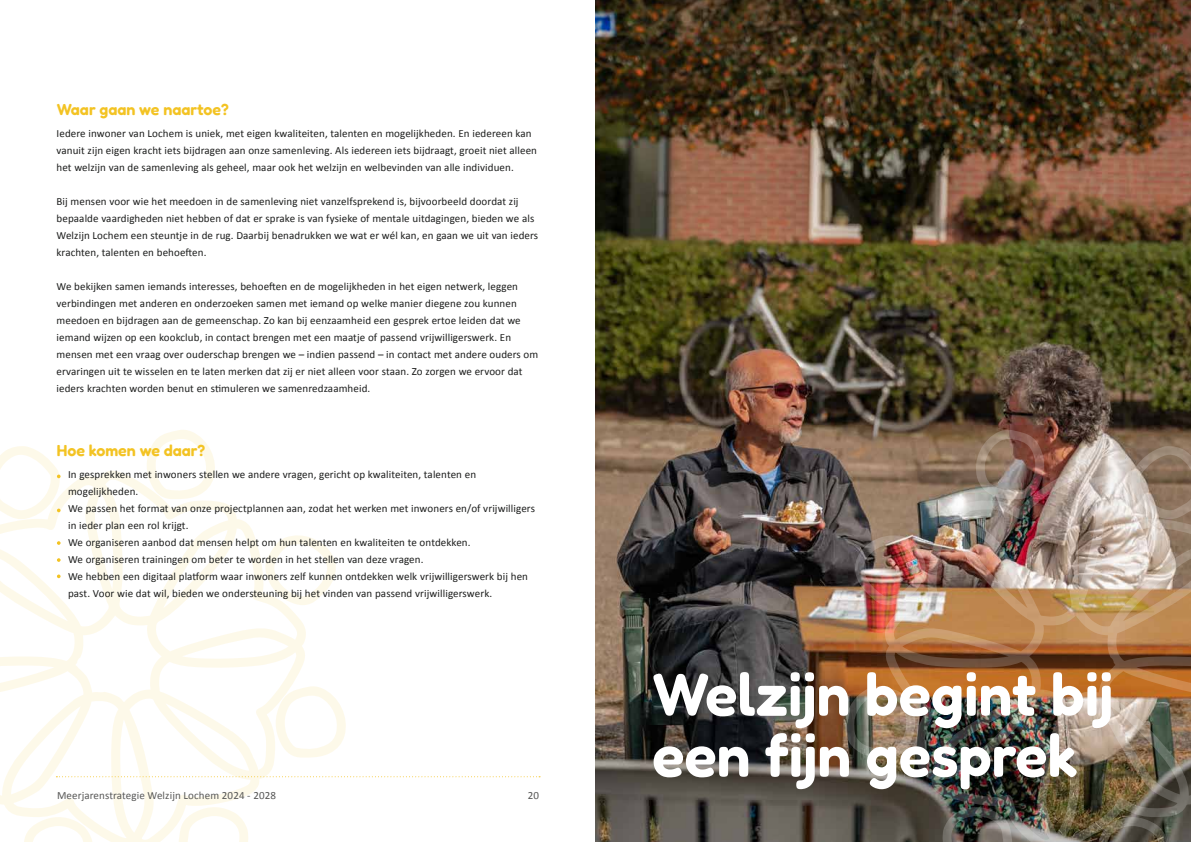
<style>
.page{position:relative;width:1191px;height:842px;background:#fff}
.page>*{position:absolute;margin:0;border:0;box-sizing:border-box;transform-origin:0 0}
.t1{font:600 60px/61px "Fredoka";color:#fff}
.t2{font:600 16px "Fredoka";color:#f3c323}
.t3{font:11px/17px "Calibri";letter-spacing:.01em;color:#1c1d1c}
.t4{font:11px "Calibri";letter-spacing:.01em;color:#575756}
</style>
<div class="page">
<svg style="left:307px;top:686px;width:39px;height:72px"></svg>
<svg style="left:0;top:471px;width:307px;height:371px"></svg>
<svg style="left:178px;top:805px;width:72px;height:37px"></svg>
<svg style="left:22px;top:815px;width:73px;height:27px"></svg>
<svg style="left:145px;top:430px;width:74px;height:69px"></svg>
<svg style="left:264px;top:534px;width:72px;height:71px"></svg>
<svg style="left:56px;top:776px;width:484px;height:1px"></svg>
<img style="left:595px;top:0;width:596px;height:842px">
<svg style="left:1130px;top:446px;width:61px;height:23px"></svg>
<svg style="left:844px;top:686px;width:39px;height:72px;background:#776852"></svg>
<img style="left:883px;top:469px;width:308px;height:373px">
<img style="left:940px;top:805px;width:72px;height:37px">
<svg style="left:1096px;top:815px;width:72px;height:27px;background:#615b4b"></svg>
<img style="left:972px;top:429px;width:74px;height:70px">
<img style="left:854px;top:534px;width:72px;height:71px">
<svg style="left:57px;top:541px;width:4px;height:4px"></svg>
<svg style="left:57px;top:558px;width:4px;height:4px"></svg>
<svg style="left:57px;top:574px;width:4px;height:4px"></svg>
<svg style="left:0;top:446px;width:61px;height:73px"></svg>
<h2 class="t2" style="left:57px;top:100px;width:173px">Waar gaan we naartoe?</h2>
<p class="t3" style="left:57px;top:125px;width:482px">Iedere inwoner van Lochem is uniek, met eigen kwaliteiten, talenten en mogelijkheden. En iedereen kan vanuit zijn eigen kracht iets bijdragen aan onze samenleving. Als iedereen iets bijdraagt, groeit niet alleen het welzijn van de samenleving als geheel, maar ook het welzijn en welbevinden van alle individuen.</p>
<p class="t3" style="left:57px;top:193px;width:483px">Bij mensen voor wie het meedoen in de samenleving niet vanzelfsprekend is, bijvoorbeeld doordat zij bepaalde vaardigheden niet hebben of dat er sprake is van fysieke of mentale uitdagingen, bieden we als Welzijn Lochem een steuntje in de rug. Daarbij benadrukken we wat er wél kan, en gaan we uit van ieders krachten, talenten en behoeften.</p>
<p class="t3" style="left:57px;top:278px;width:483px">We bekijken samen iemands interesses, behoeften en de mogelijkheden in het eigen netwerk, leggen verbindingen met anderen en onderzoeken samen met iemand op welke manier diegene zou kunnen meedoen en bijdragen aan de gemeenschap. Zo kan bij eenzaamheid een gesprek ertoe leiden dat we iemand wijzen op een kookclub, in contact brengen met een maatje of passend vrijwilligerswerk. En mensen met een vraag over ouderschap brengen we – indien passend – in contact met andere ouders om ervaringen uit te wisselen en te laten merken dat zij er niet alleen voor staan. Zo zorgen we ervoor dat ieders krachten worden benut en stimuleren we samenredzaamheid.</p>
<h2 class="t2" style="left:57px;top:441px;width:150px">Hoe komen we daar?</h2>
<p class="t3" style="left:68px;top:466px;width:468px">In gesprekken met inwoners stellen we andere vragen, gericht op kwaliteiten, talenten en mogelijkheden.<br>We passen het format van onze projectplannen aan, zodat het werken met inwoners en/of vrijwilligers in ieder plan een rol krijgt.<br>We organiseren aanbod dat mensen helpt om hun talenten en kwaliteiten te ontdekken.<br>We organiseren trainingen om beter te worden in het stellen van deze vragen.<br>We hebben een digitaal platform waar inwoners zelf kunnen ontdekken welk vrijwilligerswerk bij hen past. Voor wie dat wil, bieden we ondersteuning bij het vinden van passend vrijwilligerswerk.</p>
<p class="t4" style="left:57px;top:789px;width:220px">Meerjarenstrategie Welzijn Lochem 2024 - 2028</p>
<p class="t4" style="left:528px;top:789px;width:13px">20</p>
<h1 class="t1" style="left:652px;top:662px;width:462px">Welzijn begint bij een fijn gesprek</h1>
</div>
